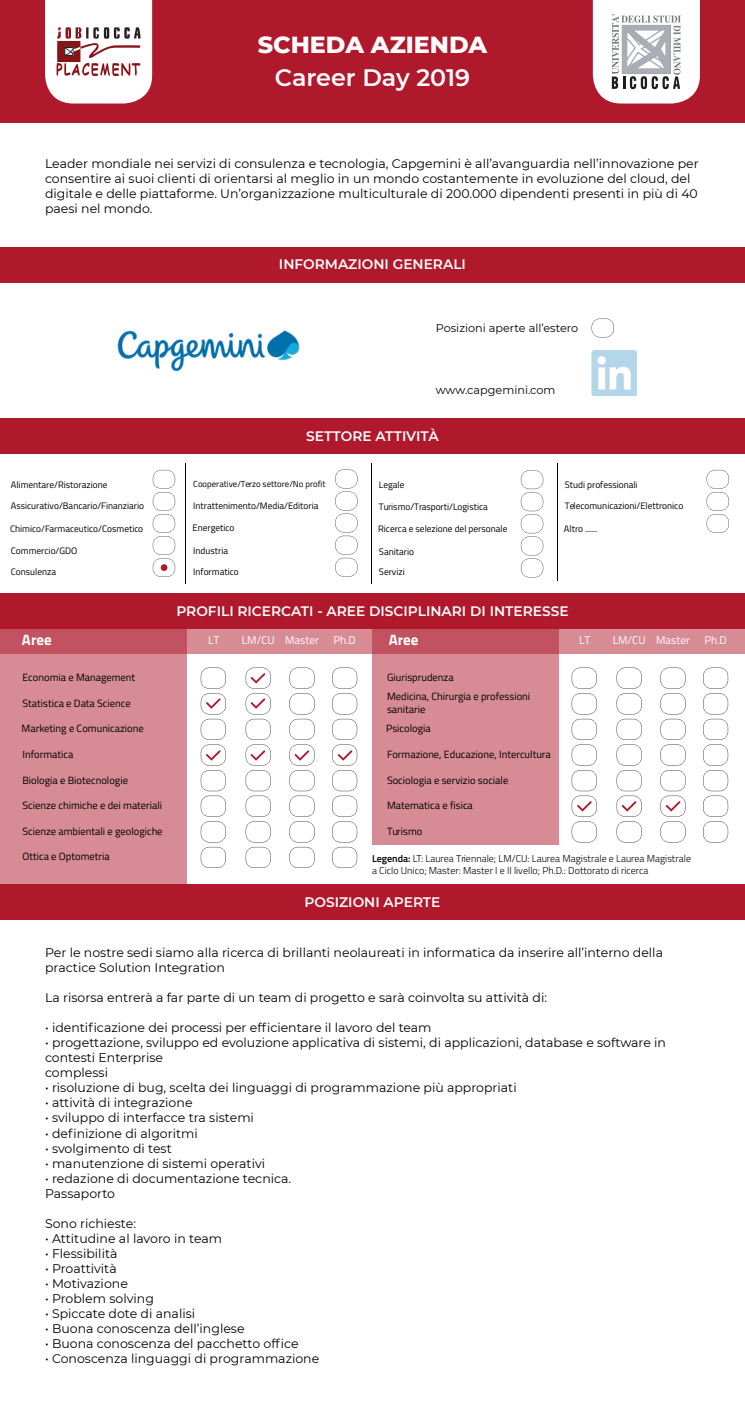
<style>
.page{position:relative;width:745px;height:1418px;background:#fff}
.page>*{position:absolute;margin:0;border:0;box-sizing:border-box;transform-origin:0 0}
.t1{font:800 23.75px "Montserrat";color:#fff}
.t2{font:600 23.75px "Montserrat";color:#fff}
.t3{font:700 15px "Titillium Web";color:#fff}
.t4{font:600 13.75px "Montserrat";color:#fff}
.t5{font:12.5px/15px "Montserrat";color:#000}
.t6{font:11.25px "Montserrat";color:#020203}
.t7{font:11.25px "Titillium Web";color:#fff}
.t8{font:10.5px/19.2px "Titillium Web";color:#000}
.t9{font:300 10px/12px "Titillium Web";color:#000}
.t10{font:9.38px "Titillium Web";color:#000}
.t11{font:8.75px "Titillium Web";color:#000}
.s1{font-weight:600}
</style>
<div class="page">
<div style="left:0;top:0;width:744px;height:123px;background:#b0192c"></div>
<div style="left:0;top:247px;width:744px;height:35px;background:#b0192c"></div>
<div style="left:0;top:418px;width:744px;height:36px;background:#b0192c"></div>
<div style="left:0;top:593px;width:744px;height:35px;background:#b0192c"></div>
<div style="left:0;top:883px;width:744px;height:36px;background:#b0192c"></div>
<div style="left:0;top:628px;width:744px;height:25px;background:#d78c95"></div>
<svg style="left:0;top:628px;width:186px;height:255px;background:#d4858f"></svg>
<svg style="left:372px;top:628px;width:186px;height:216px;background:#d4848e"></svg>
<svg style="left:153px;top:470px;width:22px;height:107px"></svg>
<svg style="left:335px;top:469px;width:22px;height:107px"></svg>
<svg style="left:520px;top:470px;width:23px;height:107px"></svg>
<svg style="left:706px;top:470px;width:22px;height:63px"></svg>
<hr style="left:185px;top:463px;width:1px;height:120px;background:#000">
<hr style="left:371px;top:463px;width:1px;height:120px;background:#000">
<hr style="left:557px;top:463px;width:1px;height:118px;background:#000">
<svg style="left:592px;top:0;width:107px;height:103px;background:#e1dddf"></svg>
<svg style="left:45px;top:0;width:107px;height:103px;background:#eadadb"></svg>
<svg style="left:591px;top:318px;width:22px;height:19px"></svg>
<img style="left:117px;top:330px;width:183px;height:41px">
<img style="left:591px;top:351px;width:45px;height:45px">
<div style="left:161px;top:564px;width:6px;height:7px;background:#b0192c;border-radius:50%"></div>
<div style="left:342px;top:564px;width:7px;height:7px;background:#fff;border-radius:50%"></div>
<div style="left:528px;top:564px;width:7px;height:7px;background:#fff;border-radius:50%"></div>
<div style="left:161px;top:542px;width:6px;height:7px;background:#fff;border-radius:50%"></div>
<div style="left:342px;top:542px;width:7px;height:7px;background:#fff;border-radius:50%"></div>
<div style="left:528px;top:542px;width:7px;height:7px;background:#fff;border-radius:50%"></div>
<div style="left:161px;top:520px;width:6px;height:7px;background:#fff;border-radius:50%"></div>
<div style="left:342px;top:520px;width:7px;height:7px;background:#fff;border-radius:50%"></div>
<div style="left:528px;top:520px;width:7px;height:7px;background:#fff;border-radius:50%"></div>
<div style="left:714px;top:520px;width:7px;height:7px;background:#fff;border-radius:50%"></div>
<div style="left:161px;top:498px;width:6px;height:7px;background:#fff;border-radius:50%"></div>
<div style="left:342px;top:498px;width:7px;height:7px;background:#fff;border-radius:50%"></div>
<div style="left:528px;top:498px;width:7px;height:7px;background:#fff;border-radius:50%"></div>
<div style="left:714px;top:498px;width:7px;height:7px;background:#fff;border-radius:50%"></div>
<div style="left:161px;top:476px;width:6px;height:7px;background:#fff;border-radius:50%"></div>
<div style="left:342px;top:476px;width:7px;height:7px;background:#fff;border-radius:50%"></div>
<div style="left:528px;top:476px;width:7px;height:7px;background:#fff;border-radius:50%"></div>
<div style="left:599px;top:324px;width:6px;height:7px;background:#fff;border-radius:50%"></div>
<div style="left:714px;top:476px;width:7px;height:7px;background:#fff;border-radius:50%"></div>
<svg style="left:616px;top:667px;width:25px;height:175px"></svg>
<svg style="left:245px;top:667px;width:26px;height:201px"></svg>
<svg style="left:660px;top:667px;width:25px;height:175px"></svg>
<svg style="left:289px;top:667px;width:25px;height:201px"></svg>
<svg style="left:703px;top:667px;width:24px;height:175px"></svg>
<svg style="left:332px;top:667px;width:25px;height:201px"></svg>
<svg style="left:571px;top:667px;width:25px;height:175px"></svg>
<svg style="left:201px;top:667px;width:25px;height:201px"></svg>
<h1 class="t1" style="left:258px;top:27px;width:230px">SCHEDA AZIENDA</h1>
<h1 class="t2" style="left:275px;top:60px;width:197px">Career Day 2019</h1>
<p class="t5" style="left:45px;top:156px;width:655px">Leader mondiale nei servizi di consulenza e tecnologia, Capgemini è all’avanguardia nell’innovazione per consentire ai suoi clienti di orientarsi al meglio in un mondo costantemente in evoluzione del cloud, del digitale e delle piattaforme. Un’organizzazione multiculturale di 200.000 dipendenti presenti in più di 40 paesi nel mondo.</p>
<p class="t4" style="left:279px;top:255px;width:188px">INFORMAZIONI GENERALI</p>
<p class="t6" style="left:435px;top:320px;width:144px">Posizioni aperte all’estero</p>
<p class="t6" style="left:435px;top:382px;width:121px">www.capgemini.com</p>
<p class="t10" style="left:11px;top:477px;width:98px">Alimentare/Ristorazione</p>
<p class="t10" style="left:11px;top:499px;width:135px">Assicurativo/Bancario/Finanziario</p>
<p class="t10" style="left:10px;top:521px;width:134px">Chimico/Farmaceutico/Cosmetico</p>
<p class="t10" style="left:11px;top:544px;width:68px">Commercio/GDO</p>
<p class="t10" style="left:11px;top:565px;width:47px">Consulenza</p>
<p class="t4" style="left:306px;top:426px;width:134px">SETTORE ATTIVITÀ</p>
<p class="t11" style="left:193px;top:477px;width:134px">Cooperative/Terzo settore/No profit</p>
<p class="t10" style="left:193px;top:499px;width:127px">Intrattenimento/Media/Editoria</p>
<p class="t10" style="left:192px;top:521px;width:43px">Energetico</p>
<p class="t10" style="left:193px;top:543px;width:36px">Industria</p>
<p class="t10" style="left:193px;top:564px;width:47px">Informatico</p>
<p class="t10" style="left:378px;top:478px;width:27px">Legale</p>
<p class="t10" style="left:378px;top:499px;width:110px">Turismo/Trasporti/Logistica</p>
<p class="t10" style="left:378px;top:522px;width:131px">Ricerca e selezione del personale</p>
<p class="t10" style="left:378px;top:544px;width:37px">Sanitario</p>
<p class="t10" style="left:378px;top:565px;width:27px">Servizi</p>
<p class="t10" style="left:564px;top:477px;width:74px">Studi professionali</p>
<p class="t10" style="left:564px;top:499px;width:120px">Telecomunicazioni/Elettronico</p>
<p class="t10" style="left:563px;top:521px;width:35px">Altro ......</p>
<p class="t4" style="left:176px;top:601px;width:393px">PROFILI RICERCATI - AREE DISCIPLINARI DI INTERESSE</p>
<p class="t3" style="left:22px;top:628px;width:31px">Aree</p>
<p class="t3" style="left:388px;top:628px;width:31px">Aree</p>
<p class="t7" style="left:578px;top:631px;width:13px">LT</p>
<p class="t7" style="left:612px;top:631px;width:79px">LM/CU Master</p>
<p class="t7" style="left:704px;top:631px;width:24px">Ph.D</p>
<p class="t7" style="left:208px;top:631px;width:13px">LT</p>
<p class="t7" style="left:242px;top:631px;width:79px">LM/CU Master</p>
<p class="t7" style="left:333px;top:631px;width:24px">Ph.D</p>
<p class="t8" style="left:22px;top:667px;width:114px">Economia e Management</p>
<p class="t8" style="left:22px;top:693px;width:110px">Statistica e Data Science</p>
<p class="t8" style="left:22px;top:718px;width:124px">Marketing e Comunicazione</p>
<p class="t8" style="left:22px;top:744px;width:52px">Informatica</p>
<p class="t8" style="left:22px;top:769px;width:107px">Biologia e Biotecnologie</p>
<p class="t8" style="left:22px;top:795px;width:141px">Scienze chimiche e dei materiali</p>
<p class="t8" style="left:22px;top:821px;width:141px">Scienze ambientali e geologiche</p>
<p class="t8" style="left:22px;top:846px;width:89px">Ottica e Optometria</p>
<p class="t8" style="left:387px;top:667px;width:145px">Giurisprudenza<br>Medicina, Chirurgia e professioni</p>
<p class="t8" style="left:386px;top:699px;width:46px">sanitarie<br>Psicologia</p>
<p class="t8" style="left:387px;top:744px;width:165px">Formazione, Educazione, Intercultura</p>
<p class="t8" style="left:387px;top:769px;width:123px">Sociologia e servizio sociale</p>
<p class="t8" style="left:387px;top:795px;width:87px">Matematica e fisica</p>
<p class="t8" style="left:387px;top:821px;width:37px">Turismo</p>
<p class="t9" style="left:372px;top:851px;width:320px"><span class="s1">Legenda:</span> LT: Laurea Triennale; LM/CU: Laurea Magistrale e Laurea Magistrale a Ciclo Unico; Master: Master I e II livello; Ph.D.: Dottorato di ricerca</p>
<p class="t4" style="left:304px;top:892px;width:137px">POSIZIONI APERTE</p>
<p class="t5" style="left:45px;top:945px;width:619px">Per le nostre sedi siamo alla ricerca di brillanti neolaureati in informatica da inserire all’interno della practice Solution Integration</p>
<p class="t5" style="left:45px;top:990px;width:503px">La risorsa entrerà a far parte di un team di progetto e sarà coinvolta su attività di:</p>
<p class="t5" style="left:45px;top:1020px;width:388px">• identificazione dei processi per efficientare il lavoro del team</p>
<p class="t5" style="left:45px;top:1035px;width:622px">• progettazione, sviluppo ed evoluzione applicativa di sistemi, di applicazioni, database e software in contesti Enterprise<br>complessi</p>
<p class="t5" style="left:45px;top:1080px;width:473px">• risoluzione di bug, scelta dei linguaggi di programmazione più appropriati</p>
<p class="t5" style="left:45px;top:1095px;width:149px">• attività di integrazione</p>
<p class="t5" style="left:45px;top:1110px;width:210px">• sviluppo di interfacce tra sistemi</p>
<p class="t5" style="left:45px;top:1125px;width:154px">• definizione di algoritmi</p>
<p class="t5" style="left:45px;top:1140px;width:128px">• svolgimento di test</p>
<p class="t5" style="left:45px;top:1155px;width:221px">• manutenzione di sistemi operativi</p>
<p class="t5" style="left:45px;top:1170px;width:247px">• redazione di documentazione tecnica.<br>Passaporto</p>
<p class="t5" style="left:45px;top:1215px;width:92px">Sono richieste:</p>
<p class="t5" style="left:45px;top:1230px;width:178px">• Attitudine al lavoro in team</p>
<p class="t5" style="left:45px;top:1245px;width:74px">• Flessibilità</p>
<p class="t5" style="left:45px;top:1260px;width:73px">• Proattività</p>
<p class="t5" style="left:45px;top:1275px;width:84px">• Motivazione</p>
<p class="t5" style="left:45px;top:1290px;width:110px">• Problem solving</p>
<p class="t5" style="left:45px;top:1305px;width:151px">• Spiccate dote di analisi</p>
<p class="t5" style="left:45px;top:1320px;width:201px">• Buona conoscenza dell’inglese</p>
<p class="t5" style="left:45px;top:1335px;width:255px">• Buona conoscenza del pacchetto office</p>
<p class="t5" style="left:45px;top:1350px;width:275px">• Conoscenza linguaggi di programmazione</p>
</div>
